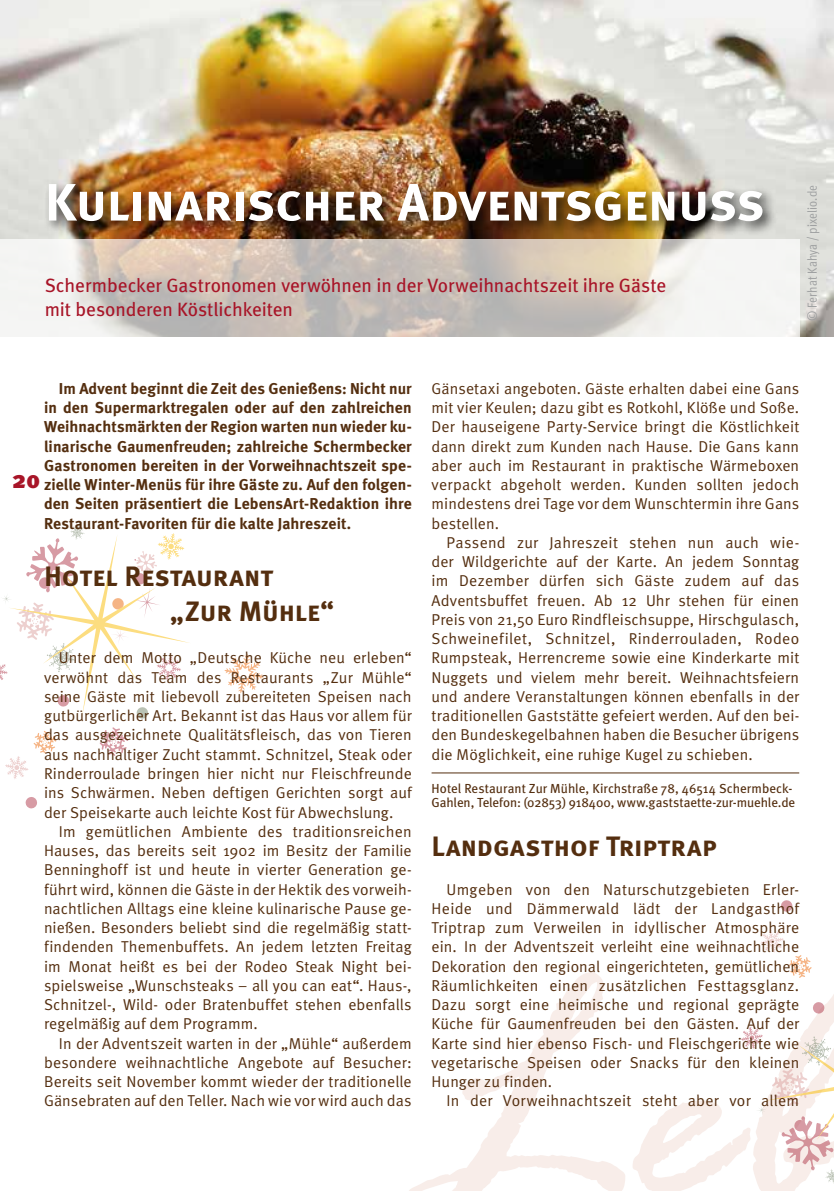
<style>
.page{position:relative;width:834px;height:1191px;background:#fff}
.page>*{position:absolute;margin:0;border:0;box-sizing:border-box;transform-origin:0 0}
.t1{font:52.5px "Meta Bold Caps";letter-spacing:-.005em;color:#fff}
.t2{font:28px/35px "Meta Bold Caps";letter-spacing:.005em;color:#542e0f}
.t3{font:900 24.5px "Meta";color:#a81528}
.t4{font:19.25px/24.5px "Meta";letter-spacing:-.005em;color:#a81528}
.t5{font:15.75px/19.2px "Meta Normal";letter-spacing:.005em;color:#542e0f;text-align:justify}
.t6{font:700 15.75px/19.2px "Meta";letter-spacing:.005em;color:#542e0f;text-align:justify}
.t7{font:13.12px/14px "Meta";color:#542e0f}
.t8{font:13.12px "Meta Cond Normal";letter-spacing:.005em;color:#9c9e9f}
</style>
<div class="page">
<svg style="left:409px;top:972px;width:216px;height:219px"></svg>
<svg style="left:781px;top:900px;width:11px;height:12px"></svg>
<svg style="left:633px;top:930px;width:201px;height:261px"></svg>
<svg style="left:25px;top:797px;width:12px;height:12px"></svg>
<svg style="left:100px;top:727px;width:28px;height:29px"></svg>
<svg style="left:5px;top:731px;width:51px;height:48px"></svg>
<svg style="left:224px;top:654px;width:39px;height:39px"></svg>
<svg style="left:0;top:525px;width:189px;height:194px"></svg>
<img style="left:0;top:0;width:833px;height:336px">
<svg style="left:0;top:240px;width:799px;height:97px"></svg>
<hr style="left:431px;top:772px;width:368px;height:1px;background:#542e0f">
<div style="left:44px;top:179px;width:733px;height:58px;background:#000;opacity:.75"></div>
<h1 class="t1" style="left:45px;top:169px;width:721px">Kulinarischer Adventsgenuss</h1>
<p class="t4" style="left:45px;top:272px;width:623px">Schermbecker Gastronomen verwöhnen in der Vorweihnachtszeit ihre Gäste mit besonderen Köstlichkeiten</p>
<p class="t8" style="left:804px;top:321px;width:137px;rotate:-90deg">© Ferhat Kahya / pixelio.de</p>
<p class="t6" style="left:44px;top:378px;width:369px;text-indent:15px">Im Advent beginnt die Zeit des Genießens: Nicht nur in den Supermarktregalen oder auf den zahlreichen Weihnachtsmärkten der Region warten nun wieder ku&shy;linarische Gaumenfreuden; zahlreiche Schermbecker Gastronomen bereiten in der Vorweihnachtszeit spe&shy;zielle Winter-Menüs für ihre Gäste zu. Auf den folgen&shy;den Seiten präsentiert die LebensArt-Redaktion ihre Restaurant-Favoriten für die kalte Jahreszeit.</p>
<h2 class="t2" style="left:170px;top:558px;width:165px;text-indent:-126px">Hotel Restaurant „Zur Mühle“</h2>
<p class="t5" style="left:44px;top:648px;width:369px;text-indent:15px">Unter dem Motto „Deutsche Küche neu erleben“ verwöhnt das Team des Restaurants „Zur Mühle“ seine Gäste mit liebevoll zubereiteten Speisen nach gutbürgerlicher Art. Bekannt ist das Haus vor allem für das ausgezeichnete Qualitätsfleisch, das von Tieren aus nachhaltiger Zucht stammt. Schnitzel, Steak oder Rinderroulade bringen hier nicht nur Fleischfreunde ins Schwärmen. Neben deftigen Gerichten sorgt auf der Speisekarte auch leichte Kost für Abwechslung.</p>
<p class="t5" style="left:44px;top:821px;width:369px;text-indent:15px">Im gemütlichen Ambiente des traditionsreichen Hauses, das bereits seit 1902 im Besitz der Familie Benninghoff ist und heute in vierter Generation ge&shy;führt wird, können die Gäste in der Hektik des vorweih&shy;nachtlichen Alltags eine kleine kulinarische Pause ge&shy;nießen. Besonders beliebt sind die regelmäßig statt&shy;findenden Themenbuffets. An jedem letzten Freitag im Monat heißt es bei der Rodeo Steak Night bei&shy;spielsweise „Wunschsteaks – all you can eat“. Haus-, Schnitzel-, Wild- oder Bratenbuffet stehen ebenfalls regelmäßig auf dem Programm.</p>
<p class="t5" style="left:44px;top:1033px;width:369px;text-indent:15px">In der Adventszeit warten in der „Mühle“ außerdem besondere weihnachtliche Angebote auf Besucher:<br>Bereits seit November kommt wieder der traditionelle Gänsebraten auf den Teller. Nach wie vor wird auch das</p>
<h3 class="t3" style="left:12px;top:465px;width:30px">20</h3>
<p class="t5" style="left:431px;top:378px;width:369px">Gänsetaxi angeboten. Gäste erhalten dabei eine Gans mit vier Keulen; dazu gibt es Rotkohl, Klöße und Soße.<br>Der hauseigene Party-Service bringt die Köstlichkeit dann direkt zum Kunden nach Hause. Die Gans kann aber auch im Restaurant in praktische Wärmeboxen verpackt abgeholt werden. Kunden sollten jedoch mindestens drei Tage vor dem Wunschtermin ihre Gans bestellen.</p>
<p class="t5" style="left:431px;top:532px;width:369px;text-indent:15px">Passend zur Jahreszeit stehen nun auch wie&shy;der Wildgerichte auf der Karte. An jedem Sonntag im Dezember dürfen sich Gäste zudem auf das Adventsbuffet freuen. Ab 12 Uhr stehen für einen Preis von 21,50 Euro Rindfleischsuppe, Hirschgulasch, Schweinefilet, Schnitzel, Rinderrouladen, Rodeo Rumpsteak, Herrencreme sowie eine Kinderkarte mit Nuggets und vielem mehr bereit. Weihnachtsfeiern und andere Veranstaltungen können ebenfalls in der traditionellen Gaststätte gefeiert werden. Auf den bei&shy;den Bundeskegelbahnen haben die Besucher übrigens die Möglichkeit, eine ruhige Kugel zu schieben.</p>
<p class="t7" style="left:431px;top:781px;width:365px">Hotel Restaurant Zur Mühle, Kirchstraße 78, 46514 Schermbeck-<br>Gahlen, Telefon: (02853) 918400, www.gaststaette-zur-muehle.de</p>
<h2 class="t2" style="left:431px;top:828px;width:286px">Landgasthof Triptrap</h2>
<p class="t5" style="left:431px;top:879px;width:369px;text-indent:15px">Umgeben von den Naturschutzgebieten Erler-Heide und Dämmerwald lädt der Landgasthof Triptrap zum Verweilen in idyllischer Atmosphäre ein. In der Adventszeit verleiht eine weihnachtliche Dekoration den regional eingerichteten, gemütlichen Räumlichkeiten einen zusätzlichen Festtagsglanz.<br>Dazu sorgt eine heimische und regional geprägte Küche für Gaumenfreuden bei den Gästen. Auf der Karte sind hier ebenso Fisch- und Fleischgerichte wie vegetarische Speisen oder Snacks für den kleinen Hunger zu finden.</p>
<p class="t5" style="left:446px;top:1091px;width:354px">In der Vorweihnachtszeit steht aber vor allem</p>
</div>
